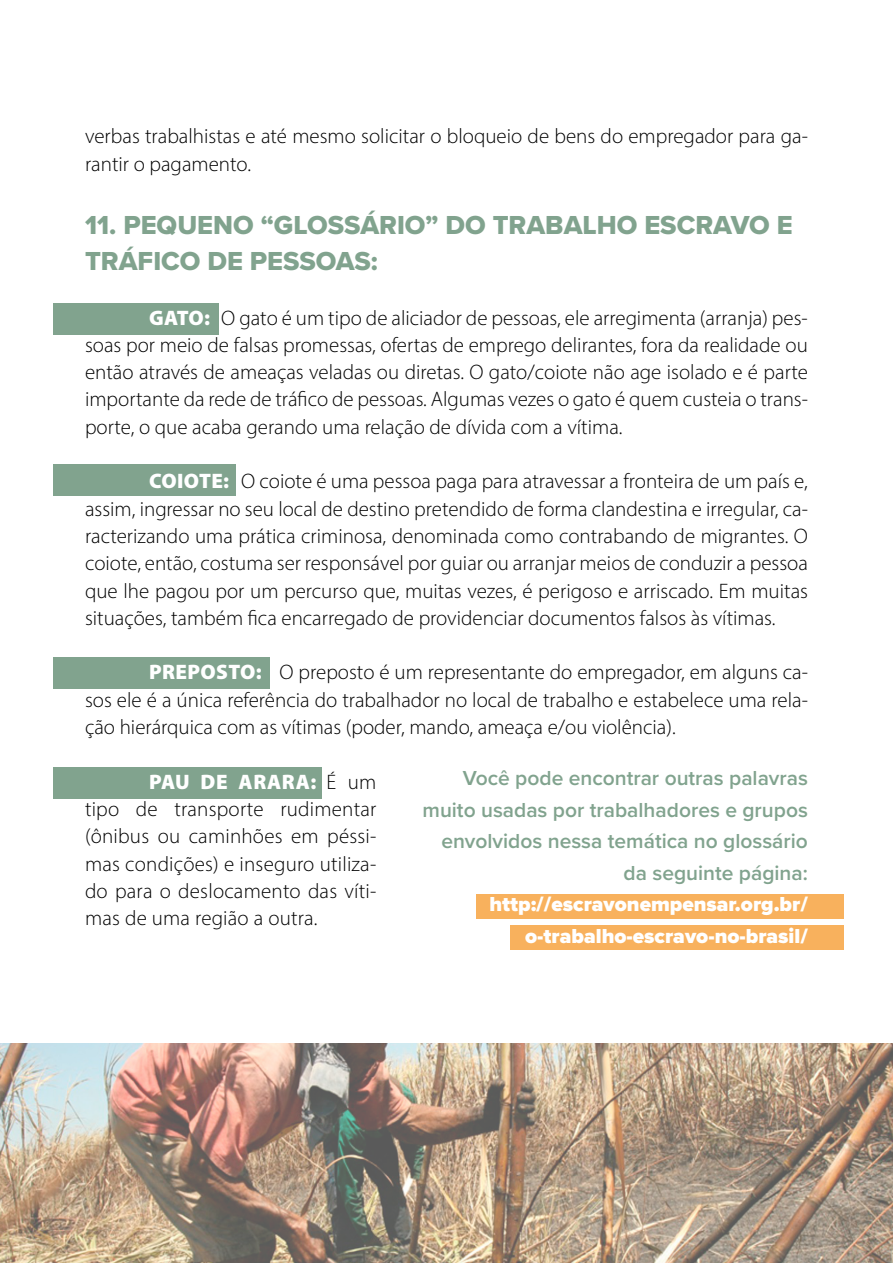
<style>
.page{position:relative;width:893px;height:1263px;background:#fff}
.page>*{position:absolute;margin:0;border:0;box-sizing:border-box;transform-origin:0 0}
.t1{font:27px/36px "Proxima Nova Extrabld";color:#81a38e}
.t2{font:300 21px/27.3px "Myriad Pro";color:#000;text-align:justify}
.t3{font:600 21px/31.5px "Proxima Nova";color:#81a38e;text-align:right}
.t4{font:900 21px/31.5px "Proxima Nova";color:#fff;text-align:right}
.s1{font-weight:900;color:#fff}
</style>
<div class="page">
<div style="left:53px;top:303px;width:166px;height:31px;background:#81a38e"></div>
<div style="left:53px;top:465px;width:183px;height:31px;background:#81a38e"></div>
<div style="left:53px;top:657px;width:217px;height:31px;background:#81a38e"></div>
<div style="left:53px;top:767px;width:269px;height:32px;background:#81a38e"></div>
<div style="left:476px;top:894px;width:368px;height:24px;background:#f8b15d"></div>
<div style="left:510px;top:926px;width:334px;height:24px;background:#f8b15d"></div>
<img style="left:0;top:1043px;width:893px;height:220px">
<p class="t2" style="left:85px;top:122px;width:724px">verbas trabalhistas e até mesmo solicitar o bloqueio de bens do empregador para ga&shy;rantir o pagamento.</p>
<p class="t1" style="left:85px;top:207px;width:709px">11. PEQUENO “GLOSSÁRIO” DO TRABALHO ESCRAVO E<br>TRÁFICO DE PESSOAS:</p>
<p class="t2" style="left:85px;top:304px;width:724px;text-indent:64px"><span class="s1">GATO:</span> O gato é um tipo de aliciador de pessoas, ele arregimenta (arranja) pes&shy;soas por meio de falsas promessas, ofertas de emprego delirantes, fora da realidade ou então através de ameaças veladas ou diretas. O gato/coiote não age isolado e é parte importante da rede de tráfico de pessoas. Algumas vezes o gato é quem custeia o trans&shy;porte, o que acaba gerando uma relação de dívida com a vítima.</p>
<p class="t2" style="left:85px;top:467px;width:724px;text-indent:64px"><span class="s1">COIOTE:</span> O coiote é uma pessoa paga para atravessar a fronteira de um país e, assim, ingressar no seu local de destino pretendido de forma clandestina e irregular, ca&shy;racterizando uma prática criminosa, denominada como contrabando de migrantes. O coiote, então, costuma ser responsável por guiar ou arranjar meios de conduzir a pessoa que lhe pagou por um percurso que, muitas vezes, é perigoso e arriscado. Em muitas situações, também fica encarregado de providenciar documentos falsos às vítimas.</p>
<p class="t2" style="left:85px;top:659px;width:724px;text-indent:64px"><span class="s1">PREPOSTO:</span> O preposto é um representante do empregador, em alguns ca&shy;sos ele é a única referência do trabalhador no local de trabalho e estabelece uma rela&shy;ção hierárquica com as vítimas (poder, mando, ameaça e/ou violência).</p>
<p class="t2" style="left:85px;top:768px;width:293px;text-indent:64px"><span class="s1">PAU DE ARARA:</span> É um tipo de transporte rudimentar (ônibus ou caminhões em péssi&shy;mas condições) e inseguro utiliza&shy;do para o deslocamento das víti&shy;mas de uma região a outra.</p>
<p class="t3" style="left:422px;top:762px;width:387px">Você pode encontrar outras palavras muito usadas por trabalhadores e grupos envolvidos nessa temática no glossário da seguinte página:</p>
<p class="t4" style="left:489px;top:888px;width:320px">http://escravonempensar.org.br/ o-trabalho-escravo-no-brasil/</p>
</div>
